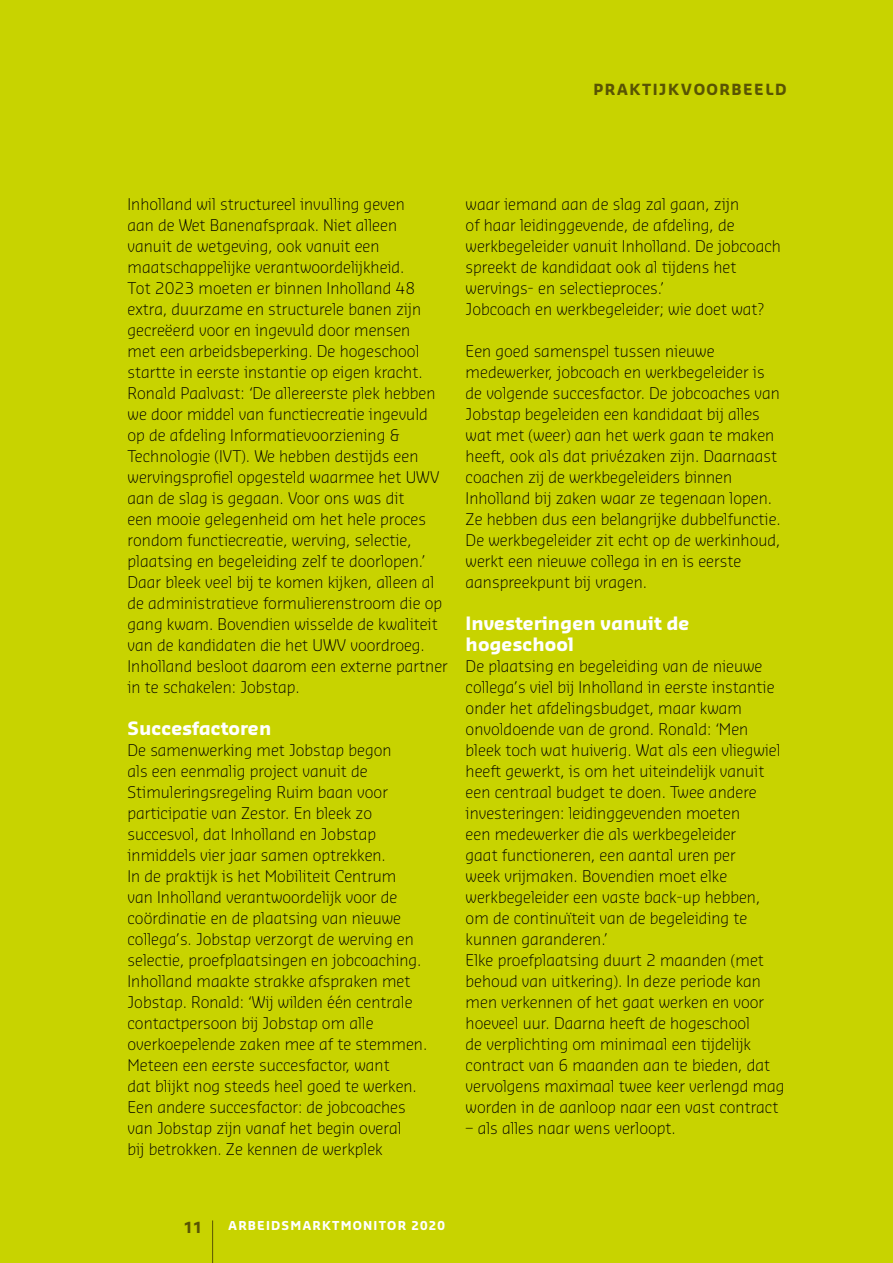
<style>
.page{position:relative;width:893px;height:1263px;background:#c8d300}
.page>*{position:absolute;margin:0;border:0;box-sizing:border-box;transform-origin:0 0}
.t1{font:700 18px/21px "Sansa Pro";color:#fff}
.t2{font:300 15.75px/21px "Sansa Pro";color:#000}
.t3{font:700 15px "Sansa Pro";letter-spacing:.1em;color:#595403}
.t4{font:700 12px "Sansa Pro";letter-spacing:.1em;color:#fff}
</style>
<div class="page">
<hr style="left:212px;top:1220px;width:1px;height:43px;background:#595403">
<p class="t3" style="left:593px;top:79px;width:195px">PRAKTIJKVOORBEELD</p>
<p class="t2" style="left:128px;top:193px;width:322px">Inholland wil structureel invulling geven<br>aan de Wet Banenafspraak. Niet alleen<br>vanuit de wetgeving, ook vanuit een maatschappelijke verantwoordelijkheid.<br>Tot 2023 moeten er binnen Inholland 48 extra, duurzame en structurele banen zijn gecreëerd voor en ingevuld door mensen<br>met een arbeidsbeperking. De hogeschool startte in eerste instantie op eigen kracht.<br>Ronald Paalvast: ‘De allereerste plek hebben we door middel van functiecreatie ingevuld op de afdeling Informatievoorziening &amp; Technologie (IVT). We hebben destijds een wervingsprofiel opgesteld waarmee het UWV aan de slag is gegaan. Voor ons was dit<br>een mooie gelegenheid om het hele proces rondom functiecreatie, werving, selectie, plaatsing en begeleiding zelf te doorlopen.’ Daar bleek veel bij te komen kijken, alleen al de administratieve formulierenstroom die op gang kwam. Bovendien wisselde de kwaliteit van de kandidaten die het UWV voordroeg.<br>Inholland besloot daarom een externe partner in te schakelen: Jobstap.</p>
<p class="t1" style="left:128px;top:717px;width:145px">Succesfactoren</p>
<p class="t2" style="left:128px;top:739px;width:301px">De samenwerking met Jobstap begon<br>als een eenmalig project vanuit de Stimuleringsregeling Ruim baan voor participatie van Zestor. En bleek zo succesvol, dat Inholland en Jobstap inmiddels vier jaar samen optrekken.<br>In de praktijk is het Mobiliteit Centrum<br>van Inholland verantwoordelijk voor de coördinatie en de plaatsing van nieuwe collega’s. Jobstap verzorgt de werving en selectie, proefplaatsingen en jobcoaching.<br>Inholland maakte strakke afspraken met Jobstap. Ronald: ‘Wij wilden één centrale contactpersoon bij Jobstap om alle overkoepelende zaken mee af te stemmen.<br>Meteen een eerste succesfactor, want<br>dat blijkt nog steeds heel goed te werken.<br>Een andere succesfactor: de jobcoaches van Jobstap zijn vanaf het begin overal<br>bij betrokken. Ze kennen de werkplek</p>
<p class="t2" style="left:466px;top:193px;width:317px">waar iemand aan de slag zal gaan, zijn<br>of haar leidinggevende, de afdeling, de werkbegeleider vanuit Inholland. De jobcoach spreekt de kandidaat ook al tijdens het wervings- en selectieproces.’<br>Jobcoach en werkbegeleider; wie doet wat?</p>
<p class="t2" style="left:466px;top:340px;width:317px">Een goed samenspel tussen nieuwe medewerker, jobcoach en werkbegeleider is de volgende succesfactor. De jobcoaches van Jobstap begeleiden een kandidaat bij alles wat met (weer) aan het werk gaan te maken heeft, ook als dat privézaken zijn. Daarnaast coachen zij de werkbegeleiders binnen Inholland bij zaken waar ze tegenaan lopen.<br>Ze hebben dus een belangrijke dubbelfunctie.<br>De werkbegeleider zit echt op de werkinhoud, werkt een nieuwe collega in en is eerste aanspreekpunt bij vragen.</p>
<p class="t1" style="left:466px;top:612px;width:225px">Investeringen vanuit de hogeschool</p>
<p class="t2" style="left:466px;top:655px;width:320px">De plaatsing en begeleiding van de nieuwe collega’s viel bij Inholland in eerste instantie onder het afdelingsbudget, maar kwam onvoldoende van de grond. Ronald: ‘Men bleek toch wat huiverig. Wat als een vliegwiel heeft gewerkt, is om het uiteindelijk vanuit een centraal budget te doen. Twee andere investeringen: leidinggevenden moeten<br>een medewerker die als werkbegeleider<br>gaat functioneren, een aantal uren per<br>week vrijmaken. Bovendien moet elke werkbegeleider een vaste back-up hebben, om de continuïteit van de begeleiding te kunnen garanderen.’<br>Elke proefplaatsing duurt 2 maanden (met behoud van uitkering). In deze periode kan men verkennen of het gaat werken en voor hoeveel uur. Daarna heeft de hogeschool<br>de verplichting om minimaal een tijdelijk contract van 6 maanden aan te bieden, dat vervolgens maximaal twee keer verlengd mag worden in de aanloop naar een vast contract</p>
<p class="t2" style="left:466px;top:1117px;width:212px">– als alles naar wens verloopt.</p>
<p class="t3" style="left:184px;top:1217px;width:20px">11</p>
<p class="t4" style="left:228px;top:1218px;width:218px">ARBEIDSMARKTMONITOR 2020</p>
</div>
